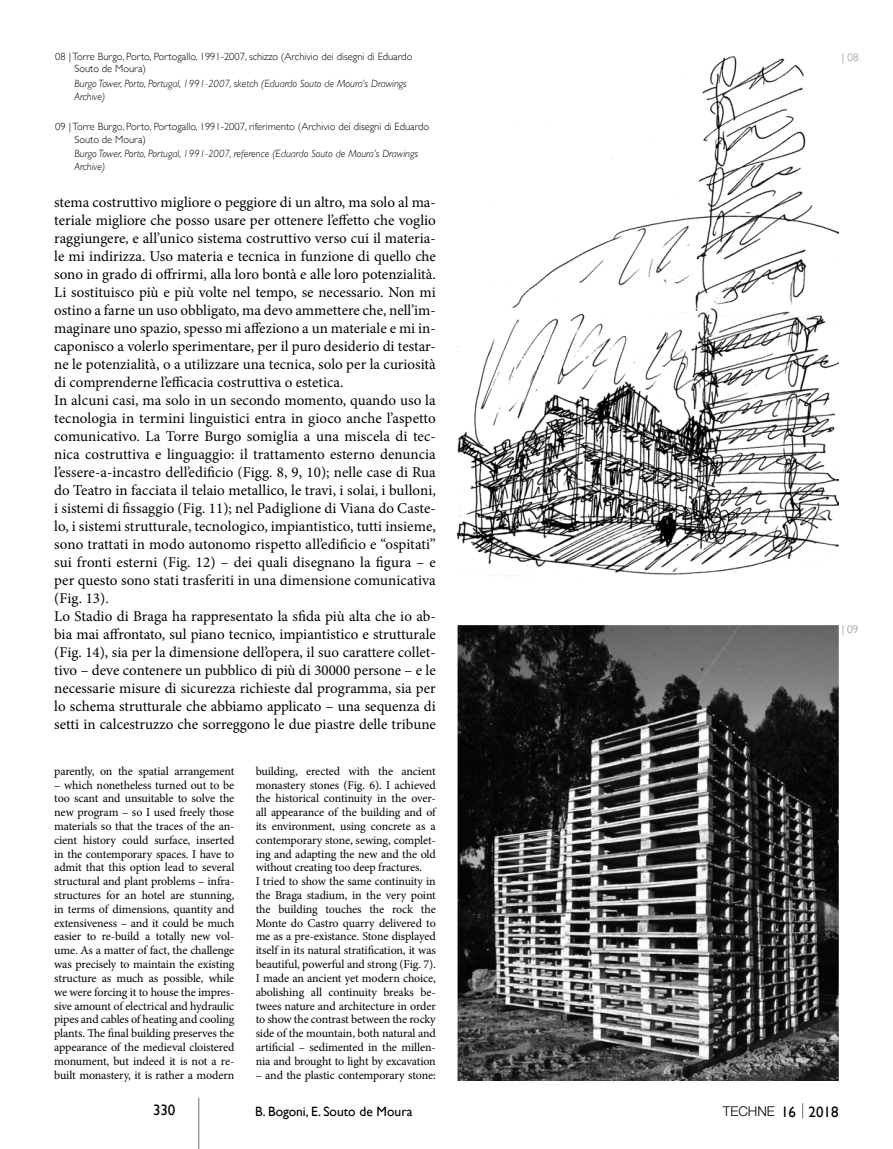
<style>
.page{position:relative;width:893px;height:1149px;background:#fff}
.page>*{position:absolute;margin:0;border:0;box-sizing:border-box;transform-origin:0 0}
.t1{font:15px/18px "Minion Pro";color:#000}
.t2{font:15px "Gill Sans";color:#000}
.t3{font:13.5px "Gill Sans";color:#000}
.t4{font:300 13.5px "Helvetica Neue LT Std";color:#000}
.t5{font:12px/13.8px "Minion Pro";letter-spacing:-.01em;color:#000;text-align:justify}
.t6{font:300 11.25px "Gill Sans";color:#878786}
.t7{font:300 10.5px/12.8px "Gill Sans";color:#000}
.t8{font:italic 300 10.5px/12.8px "Gill Sans";color:#000}
.s1{font-family:"Gill Sans";font-weight:400;font-size:15px}
</style>
<div class="page">
<svg style="left:802px;top:1103px;width:1px;height:15px"></svg>
<hr style="left:198px;top:1097px;width:1px;height:51px;background:#6e6e6e">
<img style="left:457px;top:56px;width:382px;height:520px">
<img style="left:457px;top:625px;width:381px;height:455px">
<p class="t7" style="left:74px;top:49px;width:339px;text-indent:-19px">08 | Torre Burgo, Porto, Portogallo, 1991-2007, schizzo (Archivio dei disegni di Eduardo<br>Souto de Moura)</p>
<p class="t8" style="left:74px;top:77px;width:334px">Burgo Tower, Porto, Portugal, 1991-2007, sketch (Eduardo Souto de Moura’s Drawings<br>Archive)</p>
<p class="t7" style="left:74px;top:119px;width:356px;text-indent:-19px">09 | Torre Burgo, Porto, Portogallo, 1991-2007, riferimento (Archivio dei disegni di Eduardo<br>Souto de Moura)</p>
<p class="t8" style="left:74px;top:147px;width:345px">Burgo Tower, Porto, Portugal, 1991-2007, reference (Eduardo Souto de Moura’s Drawings<br>Archive)</p>
<p class="t1" style="left:54px;top:193px;width:383px">stema costruttivo migliore o peggiore di un altro, ma solo al ma&shy;teriale migliore che posso usare per ottenere l’effetto che voglio raggiungere, e all’unico sistema costruttivo verso cui il materia&shy;le mi indirizza. Uso materia e tecnica in funzione di quello che sono in grado di offrirmi, alla loro bontà e alle loro potenzialità.<br>Li sostituisco più e più volte nel tempo, se necessario. Non mi ostino a farne un uso obbligato, ma devo ammettere che, nell’im&shy;maginare uno spazio, spesso mi affeziono a un materiale e mi in&shy;caponisco a volerlo sperimentare, per il puro desiderio di testar&shy;ne le potenzialità, o a utilizzare una tecnica, solo per la curiosità di comprenderne l’efficacia costruttiva o estetica.<br>In alcuni casi, ma solo in un secondo momento, quando uso la tecnologia in termini linguistici entra in gioco anche l’aspetto comunicativo. La Torre Burgo somiglia a una miscela di tec&shy;nica costruttiva e linguaggio: il trattamento esterno denuncia l’essere-a-incastro dell’edificio (Figg. 8, 9, 10); nelle case di Rua do Teatro in facciata il telaio metallico, le travi, i solai, i bulloni, i sistemi di fissaggio (Fig. 11); nel Padiglione di Viana do Caste&shy;lo, i sistemi strutturale, tecnologico, impiantistico, tutti insieme, sono trattati in modo autonomo rispetto all’edificio e “ospitati” sui fronti esterni (Fig. 12) – dei quali disegnano la figura – e per questo sono stati trasferiti in una dimensione comunicativa (Fig. 13).<br>Lo Stadio di Braga ha rappresentato la sfida più alta che io ab&shy;bia mai affrontato, sul piano tecnico, impiantistico e strutturale (Fig. 14), sia per la dimensione dell’opera, il suo carattere collet&shy;tivo – deve contenere un pubblico di più di 30000 persone – e le necessarie misure di sicurezza richieste dal programma, sia per lo schema strutturale che abbiamo applicato – una sequenza di setti in calcestruzzo che sorreggono le due piastre delle tribune</p>
<p class="t5" style="left:54px;top:763px;width:182px">parently, on the spatial arrangement</p>
<p class="t5" style="left:54px;top:777px;width:182px">– which nonetheless turned out to be too scant and unsuitable to solve the new program – so I used freely those materials so that the traces of the an&shy;cient history could surface, inserted in the contemporary spaces. I have to admit that this option lead to several structural and plant problems – infra&shy;structures for an hotel are stunning, in terms of dimensions, quantity and extensiveness – and it could be much easier to re-build a totally new vol&shy;ume. As a matter of fact, the challenge was precisely to maintain the existing structure as much as possible, while we were forcing it to house the impres&shy;sive amount of electrical and hydraulic pipes and cables of heating and cooling plants. The final building preserves the appearance of the medieval cloistered monument, but indeed it is not a re&shy;built monastery, it is rather a modern</p>
<p class="t5" style="left:256px;top:763px;width:182px;text-align:left">building, erected with the ancient monastery stones (Fig. 6). I achieved the historical continuity in the over&shy;all appearance of the building and of its environment, using concrete as a contemporary stone, sewing, complet&shy;ing and adapting the new and the old without creating too deep fractures.<br>I tried to show the same continuity in the Braga stadium, in the very point the building touches the rock the Monte do Castro quarry delivered to me as a pre-existance. Stone displayed itself in its natural stratification, it was beautiful, powerful and strong (Fig. 7).<br>I made an ancient yet modern choice, abolishing all continuity breaks be&shy;twees nature and architecture in order to show the contrast between the rocky side of the mountain, both natural and artificial – sedimented in the millen&shy;nia and brought to light by excavation</p>
<p class="t5" style="left:256px;top:1067px;width:182px">– and the plastic contemporary stone:</p>
<p class="t6" style="left:842px;top:48px;width:18px">| 08</p>
<p class="t6" style="left:842px;top:620px;width:18px">| 09</p>
<p class="t2" style="left:153px;top:1100px;width:24px">330</p>
<p class="t3" style="left:255px;top:1102px;width:159px">B. Bogoni, E. Souto de Moura</p>
<p class="t4" style="left:723px;top:1102px;width:117px">TECHNE <span class="s1">16 2018</span></p>
</div>
